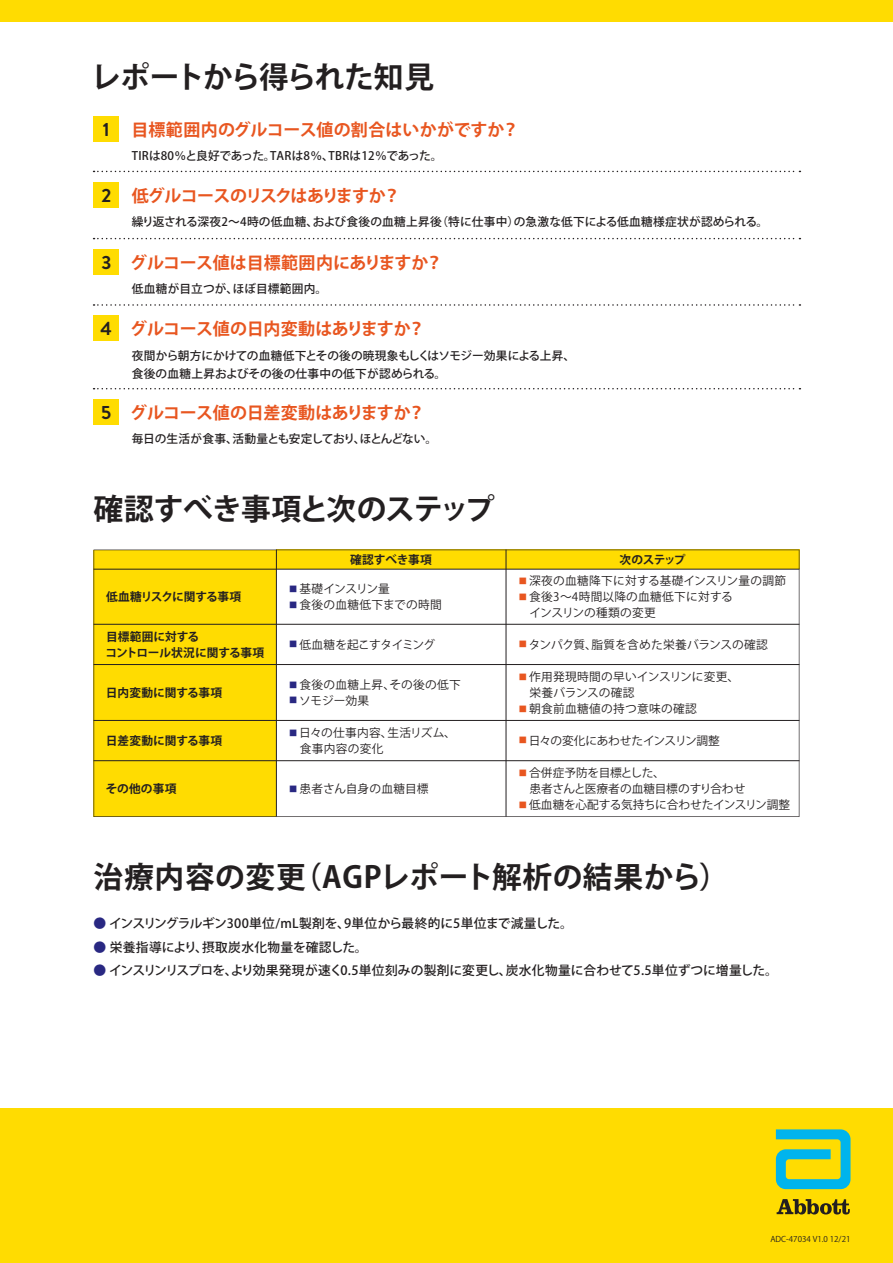
<style>
.page{position:relative;width:893px;height:1263px;background:#fff}
.page>*{position:absolute;margin:0;border:0;box-sizing:border-box;transform-origin:0 0}
.t1{font:700 29.7px "Koz Go Pr 6 N";letter-spacing:.015em;color:#231f20}
.t2{font:700 29.7px "Koz Go Pr 6 N";letter-spacing:-.035em;color:#231f20}
.t3{font:700 29.7px "Koz Go Pr 6 N";letter-spacing:-.055em;color:#231f20}
.t4{font:700 16.95px "Koz Go Pr 6 N";letter-spacing:-.015em;color:#e85620}
.t5{font:700 16.95px "Koz Go Pr 6 N";letter-spacing:.005em;color:#e85620}
.t6{font:700 16.95px "Koz Go Pr 6 N";letter-spacing:-.055em;color:#e85620}
.t7{font:500 12.75px "Koz Go Pr 6 N";letter-spacing:.005em;color:#231f20}
.t8{font:500 12.75px "Koz Go Pr 6 N";letter-spacing:.025em;color:#231f20}
.t9{font:500 11.7px/18px "Koz Go Pr 6 N";letter-spacing:.015em;color:#231f20}
.t10{font:11.7px/15.9px "Koz Go Pr 6 N";letter-spacing:.025em;color:#231f20}
.t11{font:700 11.7px/15.9px "Koz Go Pr 6 N";letter-spacing:-.005em;color:#231f20}
.t12{font:11.7px "Koz Go Pr 6 N";letter-spacing:-.02em;color:#231f20}
.t13{font:11.7px "Koz Go Pr 6 N";letter-spacing:.005em;color:#231f20}
.t14{font:11.7px/15.9px "Koz Go Pr 6 N";letter-spacing:-.015em;color:#231f20}
.t15{font:500 11.7px "Koz Go Pr 6 N";letter-spacing:-.035em;color:#231f20}
.t16{font:11.7px "Koz Go Pr 6 N";letter-spacing:-.045em;color:#231f20}
.t17{font:700 11.7px "Koz Go Pr 6 N";letter-spacing:-.035em;color:#231f20}
.t18{font:11.7px "Koz Go Pr 6 N";letter-spacing:-.035em;color:#231f20}
.t19{font:7.95px "Koz Go Pr 6 N";color:#231f20}
.s1{font-family:"Brandon Grotesque";font-size:19.2px;color:#231f20}
.s2{font-size:8.25px;color:#292882}
.s3{font-size:8.25px;color:#e85620}
.s4{color:#292882}
</style>
<div class="page">
<div style="left:0;top:1108px;width:893px;height:155px;background:#ffdc01"></div>
<div style="left:0;top:0;width:893px;height:21px;background:#ffdc01"></div>
<svg style="left:776px;top:1129px;width:74px;height:60px"></svg>
<svg style="left:777px;top:1199px;width:73px;height:15px"></svg>
<svg style="left:94px;top:550px;width:705px;height:267px"></svg>
<hr style="left:94px;top:569px;width:705px;height:1px;background:#231f20">
<hr style="left:94px;top:720px;width:705px;height:1px;background:#231f20">
<hr style="left:94px;top:664px;width:705px;height:1px;background:#231f20">
<hr style="left:94px;top:624px;width:705px;height:1px;background:#231f20">
<hr style="left:276px;top:550px;width:1px;height:266px;background:#231f20">
<hr style="left:506px;top:550px;width:1px;height:266px;background:#231f20">
<hr style="left:94px;top:760px;width:705px;height:1px;background:#231f20">
<div style="left:94px;top:116px;width:25px;height:26px;background:#ffdc01"></div>
<div style="left:94px;top:182px;width:25px;height:26px;background:#ffdc01"></div>
<div style="left:94px;top:249px;width:25px;height:26px;background:#ffdc01"></div>
<div style="left:94px;top:316px;width:25px;height:25px;background:#ffdc01"></div>
<svg style="left:94px;top:171px;width:706px;height:1px"></svg>
<svg style="left:94px;top:238px;width:706px;height:1px"></svg>
<svg style="left:94px;top:304px;width:706px;height:2px"></svg>
<div style="left:94px;top:399px;width:25px;height:26px;background:#ffdc01"></div>
<svg style="left:94px;top:388px;width:706px;height:1px"></svg>
<h1 class="t3" style="left:91px;top:61px;width:345px">レポートから得られた知見</h1>
<h2 class="t5" style="left:103px;top:120px;width:418px"><span class="s1">1</span> 目標範囲内のグルコース値の割合はいかがですか？</h2>
<p class="t9" style="left:132px;top:147px;width:312px">TIRは80％と良好であった。TARは8％、TBRは12％であった。</p>
<h2 class="t6" style="left:101px;top:186px;width:301px"><span class="s1">2</span> 低グルコースのリスクはありますか？</h2>
<p class="t9" style="left:132px;top:213px;width:638px">繰り返される深夜2～4時の低血糖、および食後の血糖上昇後（特に仕事中）の急激な低下による低血糖様症状が認められる。</p>
<h2 class="t4" style="left:101px;top:253px;width:343px"><span class="s1">3</span> グルコース値は目標範囲内にありますか？</h2>
<p class="t9" style="left:132px;top:280px;width:197px">低血糖が目立つが、ほぼ目標範囲内。</p>
<h2 class="t4" style="left:101px;top:319px;width:326px"><span class="s1">4</span> グルコース値の日内変動はありますか？</h2>
<p class="t9" style="left:132px;top:346px;width:445px">夜間から朝方にかけての血糖低下とその後の暁現象もしくはソモジー効果による上昇、食後の血糖上昇およびその後の仕事中の低下が認められる。</p>
<h2 class="t4" style="left:101px;top:403px;width:325px"><span class="s1">5</span> グルコース値の日差変動はありますか？</h2>
<p class="t15" style="left:132px;top:432px;width:307px">毎日の生活が食事、活動量とも安定しており、ほとんどない。</p>
<h1 class="t2" style="left:94px;top:492px;width:403px">確認すべき事項と次のステップ</h1>
<p class="t17" style="left:106px;top:590px;width:136px">低血糖リスクに関する事項</p>
<p class="t11" style="left:106px;top:629px;width:160px">目標範囲に対する<br>コントロール状況に関する事項</p>
<p class="t11" style="left:106px;top:685px;width:118px">日内変動に関する事項</p>
<p class="t11" style="left:106px;top:733px;width:118px">日差変動に関する事項</p>
<p class="t11" style="left:106px;top:781px;width:72px">その他の事項</p>
<p class="t11" style="left:350px;top:552px;width:83px">確認すべき事項</p>
<p class="t18" style="left:289px;top:582px;width:102px"><span class="s2">■</span> 基礎インスリン量</p>
<p class="t10" style="left:289px;top:597px;width:154px"><span class="s2">■</span> 食後の血糖低下までの時間</p>
<p class="t16" style="left:289px;top:638px;width:148px"><span class="s2">■</span> 低血糖を起こすタイミング</p>
<p class="t10" style="left:289px;top:677px;width:173px"><span class="s2">■</span> 食後の血糖上昇、その後の低下</p>
<p class="t13" style="left:289px;top:694px;width:82px"><span class="s2">■</span> ソモジー効果</p>
<p class="t10" style="left:300px;top:725px;width:157px;text-indent:-11px"><span class="s2">■</span> 日々の仕事内容、生活リズム、食事内容の変化</p>
<p class="t13" style="left:289px;top:782px;width:141px"><span class="s2">■</span> 患者さん自身の血糖目標</p>
<p class="t11" style="left:620px;top:552px;width:68px">次のステップ</p>
<p class="t10" style="left:519px;top:573px;width:269px"><span class="s3">■</span> 深夜の血糖降下に対する基礎インスリン量の調節</p>
<p class="t10" style="left:529px;top:589px;width:205px;text-indent:-11px"><span class="s3">■</span> 食後3～4時間以降の血糖低下に対するインスリンの種類の変更</p>
<p class="t13" style="left:519px;top:638px;width:251px"><span class="s3">■</span> タンパク質、脂質を含めた栄養バランスの確認</p>
<p class="t10" style="left:530px;top:669px;width:211px;text-indent:-11px"><span class="s3">■</span> 作用発現時間の早いインスリンに変更、栄養バランスの確認</p>
<p class="t10" style="left:519px;top:701px;width:180px"><span class="s3">■</span> 朝食前血糖値の持つ意味の確認</p>
<p class="t12" style="left:519px;top:734px;width:203px"><span class="s3">■</span> 日々の変化にあわせたインスリン調整</p>
<p class="t14" style="left:530px;top:765px;width:217px;text-indent:-11px"><span class="s3">■</span> 合併症予防を目標とした、<br>患者さんと医療者の血糖目標のすり合わせ</p>
<p class="t12" style="left:519px;top:798px;width:273px"><span class="s3">■</span> 低血糖を心配する気持ちに合わせたインスリン調整</p>
<h1 class="t1" style="left:94px;top:860px;width:637px">治療内容の変更（AGPレポート解析の結果から）</h1>
<p class="t7" style="left:94px;top:916px;width:481px"><span class="s4">●</span> インスリングラルギン300単位/mL製剤を、9単位から最終的に5単位まで減量した。</p>
<p class="t8" style="left:94px;top:940px;width:276px"><span class="s4">●</span> 栄養指導により、摂取炭水化物量を確認した。</p>
<p class="t7" style="left:94px;top:963px;width:686px"><span class="s4">●</span> インスリンリスプロを、より効果発現が速く0.5単位刻みの製剤に変更し、炭水化物量に合わせて5.5単位ずつに増量した。</p>
<p class="t19" style="left:770px;top:1234px;width:82px">ADC-47034 V1.0 12/21</p>
</div>
